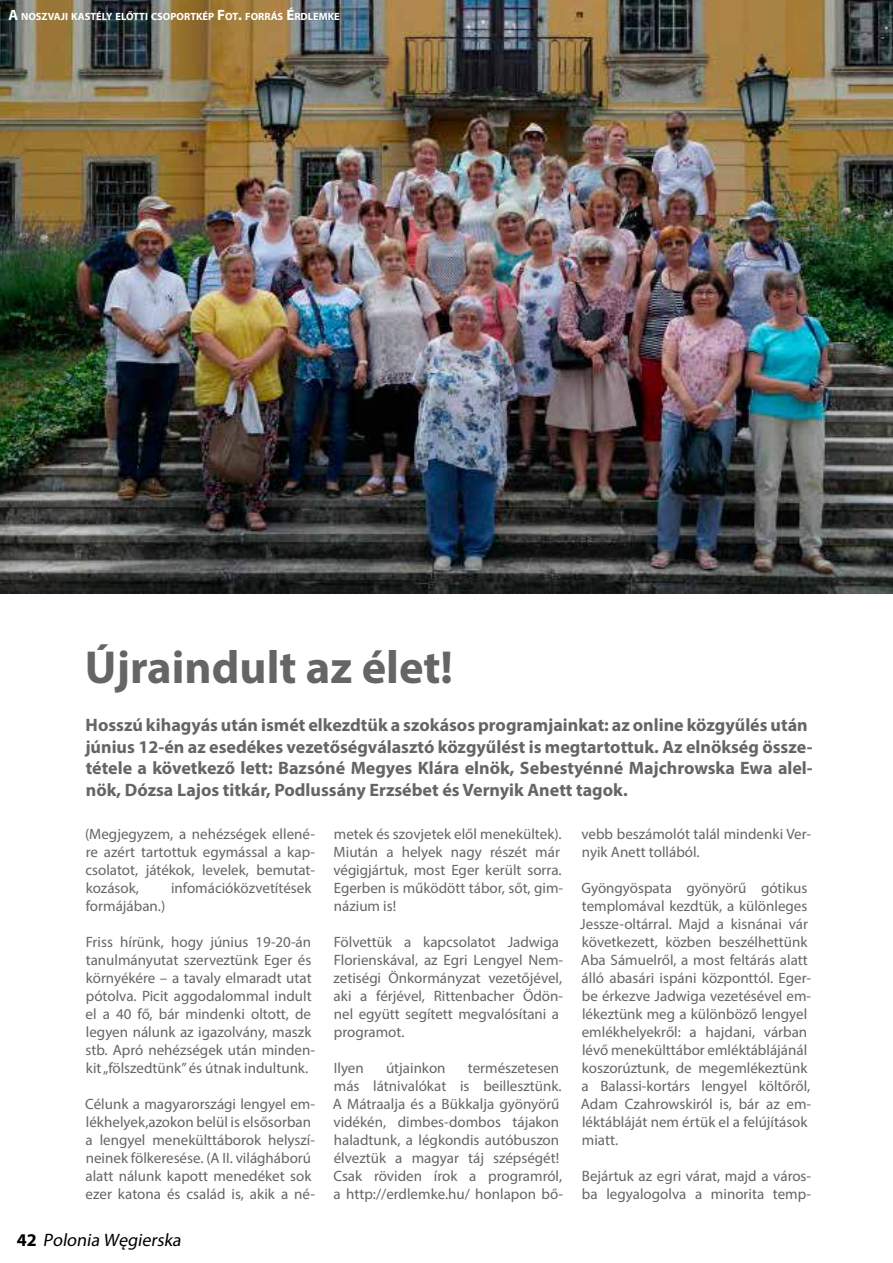
<style>
.page{position:relative;width:893px;height:1263px;background:#fff}
.page>*{position:absolute;margin:0;border:0;box-sizing:border-box;transform-origin:0 0}
.t1{font:700 46.5px "Myriad Pro";color:#646567}
.t2{font:700 18px/21.6px "Myriad Pro";color:#646567}
.t3{font:italic 18px "Myriad Pro";color:#000}
.t4{font:15px/18px "Myriad Pro";color:#646567}
.t5{font:700 10.5px "Myriad Pro";color:#fff}
.s1{font-size:15px}
.s2{font-weight:700;font-style:normal}
</style>
<div class="page">
<img style="left:0;top:0;width:893px;height:594px">
<p class="t5" style="left:8px;top:9px;width:333px"><span class="s1">A</span> NOSZVAJI KASTÉLY ELŐTTI CSOPORTKÉP <span class="s1">F</span>OT<span class="s1">.</span> FORRÁS <span class="s1">É</span>RDLEMKE</p>
<h1 class="t1" style="left:85px;top:637px;width:370px">Újraindult az élet!</h1>
<p class="t2" style="left:85px;top:713px;width:729px">Hosszú kihagyás után ismét elkezdtük a szokásos programjainkat: az online közgyűlés után június 12-én az esedékes vezetőségválasztó közgyűlést is megtartottuk. Az elnökség össze&shy;tétele a következő lett: Bazsóné Megyes Klára elnök, Sebestyénné Majchrowska Ewa alel&shy;nök, Dózsa Lajos titkár, Podlussány Erzsébet és Vernyik Anett tagok.</p>
<p class="t4" style="left:85px;top:824px;width:231px;text-align:justify">(Megjegyzem, a nehézségek ellené&shy;re azért tartottuk egymással a kap&shy;csolatot, játékok, levelek, bemutat&shy;kozások,</p>
<p class="t4" style="left:333px;top:824px;width:231px">metek és szovjetek elől menekültek).<br>Miután a helyek nagy részét már végigjártuk, most Eger került sorra.<br>Egerben is működött tábor, sőt, gim&shy;názium is!</p>
<p class="t4" style="left:334px;top:932px;width:231px">Fölvettük a kapcsolatot Jadwiga<br>Florienskával, az Egri Lengyel Nem&shy;zetiségi Önkormányzat vezetőjével, aki a férjével, Rittenbacher Ödön&shy;nel együtt segített megvalósítani a programot.</p>
<p class="t4" style="left:334px;top:1058px;width:32px">Ilyen</p>
<p class="t4" style="left:386px;top:1058px;width:61px">útjainkon</p>
<p class="t4" style="left:581px;top:824px;width:231px">vebb beszámolót talál mindenki Ver&shy;nyik Anett tollából.</p>
<p class="t4" style="left:580px;top:878px;width:232px">Gyöngyöspata gyönyörű gótikus templomával kezdtük, a különleges Jessze-oltárral. Majd a kisnánai vár következett, közben beszélhettünk Aba Sámuelről, a most feltárás alatt álló abasári ispáni központtól. Eger&shy;be érkezve Jadwiga vezetésével em&shy;lékeztünk meg a különböző lengyel emlékhelyekről: a hajdani, várban lévő menekülttábor emléktáblájánál koszorúztunk, de megemlékeztünk a Balassi-kortárs lengyel költőről, Adam Czahrowskiról is, bár az em&shy;léktábláját nem értük el a felújítások miatt.</p>
<p class="t4" style="left:582px;top:1166px;width:231px">Bejártuk az egri várat, majd a város&shy;ba legyalogolva a minorita temp-</p>
<p class="t4" style="left:171px;top:878px;width:142px">infomációközvetítések</p>
<p class="t4" style="left:86px;top:896px;width:81px">formájában.)</p>
<p class="t4" style="left:85px;top:932px;width:231px">Friss hírünk, hogy június 19-20-án tanulmányutat szerveztünk Eger és környékére – a tavaly elmaradt utat pótolva. Picit aggodalommal indult el a 40 fő, bár mindenki oltott, de legyen nálunk az igazolvány, maszk stb. Apró nehézségek után minden&shy;kit „fölszedtünk” és útnak indultunk.</p>
<p class="t4" style="left:85px;top:1094px;width:231px">Célunk a magyarországi lengyel em&shy;lékhelyek,azokon belül is elsősorban a lengyel menekülttáborok helyszí&shy;neinek fölkeresése. (A II. világháború alatt nálunk kapott menedéket sok ezer katona és család is, akik a né-</p>
<p class="t4" style="left:333px;top:1058px;width:232px;text-indent:135px">természetesen más látnivalókat is beillesztünk.<br>A Mátraalja és a Bükkalja gyönyörű vidékén, dimbes-dombos tájakon haladtunk, a légkondis autóbuszon élveztük a magyar táj szépségét!<br>Csak röviden írok a programról, a http://erdlemke.hu/ honlapon bő-</p>
<p class="t3" style="left:17px;top:1229px;width:169px"><span class="s2">4 2</span> Polonia Węgierska</p>
</div>
